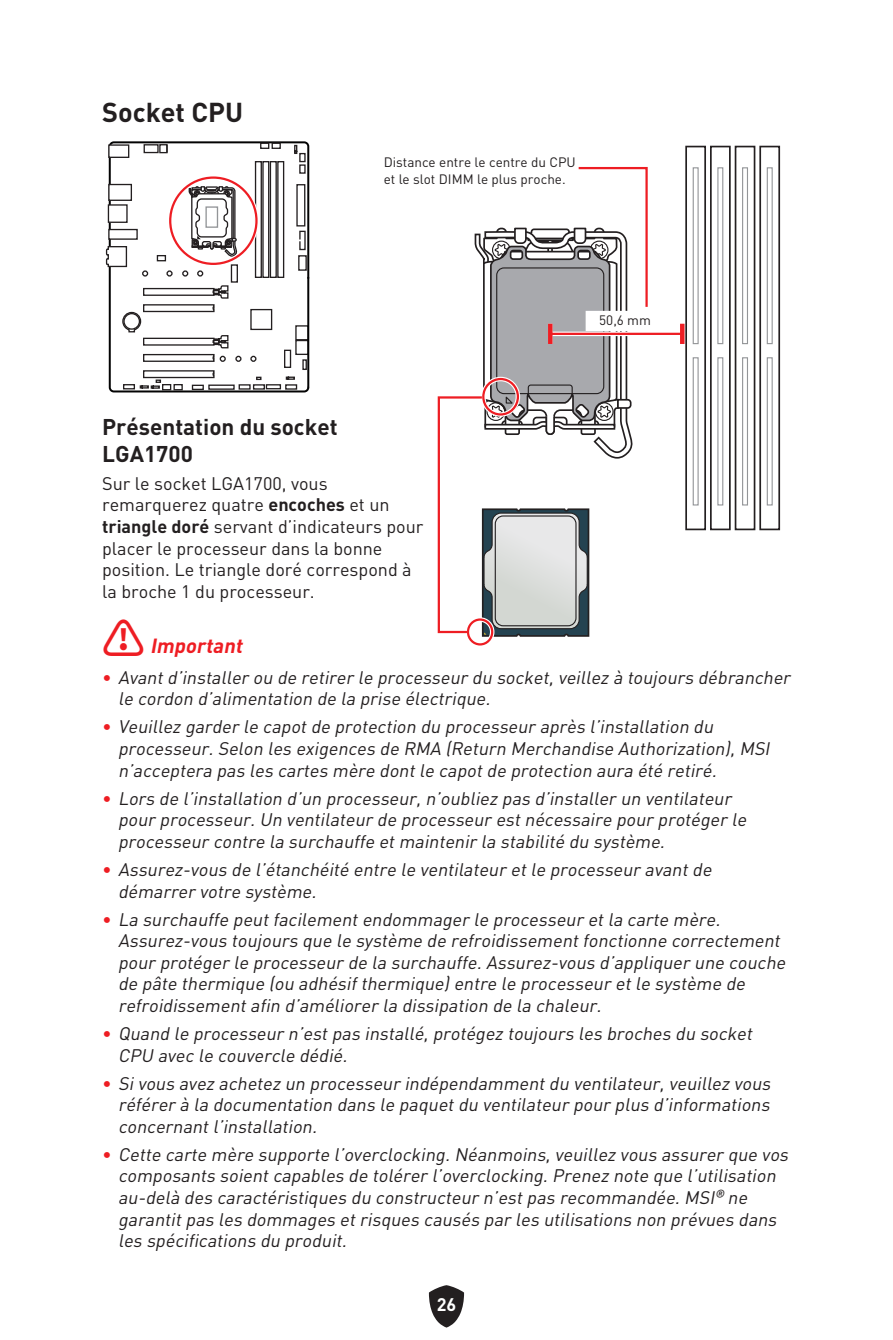
<style>
.page{position:relative;width:893px;height:1340px;background:#fff}
.page>*{position:absolute;margin:0;border:0;box-sizing:border-box;transform-origin:0 0}
.t1{font:700 27px "MSI Din Pro Noto CJK";color:#231f20}
.t2{font:700 22.5px/27px "MSI Din Pro Noto CJK";color:#231f20}
.t3{font:italic 700 20.25px "MSI Din Pro Noto CJK";color:#ee1d23}
.t4{font:italic 18px/21.6px "MSI Din Pro Noto CJK";color:#231f20}
.t5{font:18px/21.6px "MSI Din Pro Noto CJK";color:#231f20}
.t6{font:700 18px "MSI Din Pro Noto CJK";color:#fff}
.t7{font:13.5px/16.2px "MSI Din Pro Noto CJK";color:#231f20}
.s1{font-weight:700}
.s2{font-style:normal;font-size:42.75px}
.s3{font-weight:700;font-style:normal;color:#ee1d23}
</style>
<div class="page">
<svg style="left:429px;top:1285px;width:35px;height:42px"></svg>
<div style="left:685px;top:146px;width:21px;height:384px;border:2px solid #231f20"></div>
<div style="left:693px;top:357px;width:6px;height:148px;border:1px solid #939598"></div>
<div style="left:693px;top:167px;width:6px;height:177px;border:1px solid #939598"></div>
<div style="left:710px;top:146px;width:21px;height:384px;border:2px solid #231f20"></div>
<div style="left:717px;top:357px;width:6px;height:148px;border:1px solid #939598"></div>
<div style="left:717px;top:167px;width:6px;height:177px;border:1px solid #939598"></div>
<div style="left:735px;top:146px;width:20px;height:384px;border:2px solid #231f20"></div>
<div style="left:742px;top:357px;width:6px;height:148px;border:1px solid #939598"></div>
<div style="left:742px;top:167px;width:6px;height:177px;border:1px solid #939598"></div>
<div style="left:759px;top:146px;width:21px;height:384px;border:2px solid #231f20"></div>
<div style="left:767px;top:357px;width:6px;height:148px;border:1px solid #939598"></div>
<div style="left:767px;top:167px;width:6px;height:177px;border:1px solid #939598"></div>
<div style="left:109px;top:141px;width:200px;height:251px;border:2px solid #030303;border-radius:4px"></div>
<div style="left:109px;top:184px;width:22px;height:16px;background:#fff"></div>
<div style="left:108px;top:184px;width:24px;height:17px;border:1px solid #231f20"></div>
<div style="left:109px;top:229px;width:28px;height:10px;background:#fff"></div>
<div style="left:108px;top:229px;width:30px;height:11px;border:1px solid #231f20"></div>
<div style="left:108px;top:205px;width:19px;height:17px;background:#fff"></div>
<div style="left:108px;top:204px;width:20px;height:19px;border:1px solid #231f20"></div>
<div style="left:231px;top:264px;width:7px;height:19px;border:1px solid #231f20"></div>
<svg style="left:197px;top:270px;width:6px;height:6px"></svg>
<svg style="left:182px;top:270px;width:6px;height:6px"></svg>
<div style="left:166px;top:270px;width:7px;height:6px;border:1px solid #231f20;border-radius:50%"></div>
<svg style="left:142px;top:270px;width:6px;height:6px"></svg>
<div style="left:284px;top:349px;width:7px;height:19px;border:1px solid #231f20"></div>
<svg style="left:250px;top:356px;width:6px;height:6px"></svg>
<div style="left:235px;top:356px;width:7px;height:6px;border:1px solid #231f20;border-radius:50%"></div>
<div style="left:255px;top:161px;width:7px;height:117px;border:1px solid #231f20"></div>
<div style="left:262px;top:161px;width:7px;height:117px;border:1px solid #231f20"></div>
<div style="left:270px;top:161px;width:7px;height:117px;border:1px solid #231f20"></div>
<div style="left:277px;top:161px;width:7px;height:117px;border:1px solid #231f20"></div>
<div style="left:285px;top:384px;width:12px;height:6px;border:1px solid #231f20"></div>
<svg style="left:259px;top:142px;width:23px;height:7px"></svg>
<svg style="left:156px;top:255px;width:11px;height:7px"></svg>
<div style="left:123px;top:384px;width:12px;height:5px;border:1px solid #231f20"></div>
<svg style="left:256px;top:376px;width:5px;height:4px"></svg>
<div style="left:253px;top:384px;width:12px;height:5px;border:1px solid #231f20"></div>
<div style="left:239px;top:384px;width:12px;height:5px;border:1px solid #231f20"></div>
<svg style="left:294px;top:145px;width:12px;height:29px"></svg>
<svg style="left:105px;top:245px;width:23px;height:23px"></svg>
<div style="left:295px;top:325px;width:14px;height:15px;border:1px solid #231f20"></div>
<div style="left:295px;top:340px;width:14px;height:15px;border:1px solid #231f20"></div>
<div style="left:250px;top:309px;width:22px;height:21px;border:1px solid #231f20"></div>
<div style="left:298px;top:255px;width:9px;height:16px;border:1px solid #231f20"></div>
<svg style="left:140px;top:370px;width:75px;height:21px"></svg>
<div style="left:109px;top:145px;width:20px;height:12px;background:#fff"></div>
<div style="left:108px;top:144px;width:21px;height:14px;border:1px solid #231f20"></div>
<svg style="left:296px;top:184px;width:10px;height:67px"></svg>
<svg style="left:122px;top:285px;width:107px;height:77px"></svg>
<div style="left:123px;top:313px;width:17px;height:17px;border:1px solid #231f20;border-radius:50%"></div>
<div style="left:302px;top:359px;width:5px;height:11px;border:1px solid #231f20"></div>
<svg style="left:143px;top:143px;width:25px;height:11px"></svg>
<hr style="left:307px;top:277px;width:2px;height:110px;background:#030303">
<div style="left:266px;top:384px;width:15px;height:5px;border:1px solid #231f20"></div>
<hr style="left:209px;top:385px;width:25px;height:4px;background:#fff">
<div style="left:208px;top:384px;width:27px;height:6px;border:1px solid #231f20"></div>
<svg style="left:187px;top:185px;width:50px;height:73px"></svg>
<svg style="left:286px;top:376px;width:9px;height:4px"></svg>
<div style="left:168px;top:175px;width:91px;height:91px;border:4px solid #fff;border-radius:50%"></div>
<div style="left:169px;top:176px;width:89px;height:89px;border:2px solid #ee1d23;border-radius:50%"></div>
<div style="left:466px;top:617px;width:28px;height:29px;border:4px solid #fff;border-radius:50%"></div>
<div style="left:467px;top:618px;width:26px;height:27px;border:2px solid #ee1d23;border-radius:50%"></div>
<div style="left:550px;top:331px;width:132px;height:5px;background:#fac0c2"></div>
<hr style="left:550px;top:333px;width:132px;height:2px;background:#ee1d23">
<hr style="left:680px;top:324px;width:4px;height:20px;background:#ee1d23">
<svg style="left:437px;top:167px;width:214px;height:470px"></svg>
<h1 class="t1" style="left:102px;top:97px;width:142px">Socket CPU</h1>
<p class="t7" style="left:384px;top:155px;width:194px">Distance entre le centre du CPU et le slot DIMM le plus proche.</p>
<p class="t2" style="left:102px;top:413px;width:237px">Présentation du socket<br>LGA1700</p>
<p class="t5" style="left:102px;top:472px;width:323px">Sur le socket LGA1700, vous remarquerez quatre <span class="s1">encoches</span> et un <span class="s1">triangle doré</span> servant d’indicateurs pour placer le processeur dans la bonne position. Le triangle doré correspond à la broche 1 du processeur.</p>
<p class="t7" style="left:599px;top:312px;width:53px">50,6 mm</p>
<p class="t3" style="left:102px;top:634px;width:152px"><span class="s2">⚠</span> Important</p>
<p class="t4" style="left:118px;top:667px;width:683px;text-indent:-16px"><span class="s3">∙</span> Avantd’installerouderetirerleprocesseurdusocket,veillezàtoujoursdébrancher lecordond’alimentationdelapriseélectrique.</p>
<p class="t4" style="left:118px;top:716px;width:662px;text-indent:-16px"><span class="s3">∙</span> Veuillezgarderlecapotdeprotectionduprocesseuraprèsl’installationdu processeur.SelonlesexigencesdeRMA(ReturnMerchandiseAuthorization),MSI n’accepterapaslescartesmèredontlecapotdeprotectionauraétéretiré.</p>
<p class="t4" style="left:118px;top:787px;width:639px;text-indent:-16px"><span class="s3">∙</span> Lorsdel’installationd’unprocesseur,n’oubliezpasd’installerunventilateur pourprocesseur.Unventilateurdeprocesseurestnécessairepourprotégerle processeurcontrelasurchauffeetmaintenirlastabilitédusystème.</p>
<p class="t4" style="left:118px;top:858px;width:604px;text-indent:-16px"><span class="s3">∙</span> Assurez-vousdel’étanchéitéentreleventilateuretleprocesseuravantde démarrervotresystème.</p>
<p class="t4" style="left:118px;top:908px;width:678px;text-indent:-16px"><span class="s3">∙</span> Lasurchauffepeutfacilementendommagerleprocesseuretlacartemère.<br>Assurez-voustoujoursquelesystèmederefroidissementfonctionnecorrectement pourprotégerleprocesseurdelasurchauffe.Assurez-vousd’appliquerunecouche depâtethermique(ouadhésifthermique)entreleprocesseuretlesystèmede refroidissementafind’améliorerladissipationdelachaleur.</p>
<p class="t4" style="left:118px;top:1022px;width:644px;text-indent:-16px"><span class="s3">∙</span> Quandleprocesseurn’estpasinstallé,protégeztoujourslesbrochesdusocket<br>CPUaveclecouvercledédié.</p>
<p class="t4" style="left:118px;top:1072px;width:663px;text-align:justify;text-indent:-16px"><span class="s3">∙</span> Sivousavezachetezunprocesseurindépendammentduventilateur,veuillezvous référeràladocumentationdanslepaquetduventilateurpourplusd’informations concernantl’installation.</p>
<p class="t4" style="left:118px;top:1143px;width:681px;text-indent:-16px"><span class="s3">∙</span> Cettecartemèresupportel’overclocking.Néanmoins,veuillezvousassurerquevos composantssoientcapablesdetolérerl’overclocking.Preneznotequel’utilisation au-delàdescaractéristiquesduconstructeurn’estpasrecommandée.MSI®ne garantitpaslesdommagesetrisquescausésparlesutilisationsnonprévuesdans lesspécificationsduproduit.</p>
<p class="t6" style="left:437px;top:1293px;width:21px">26</p>
</div>
